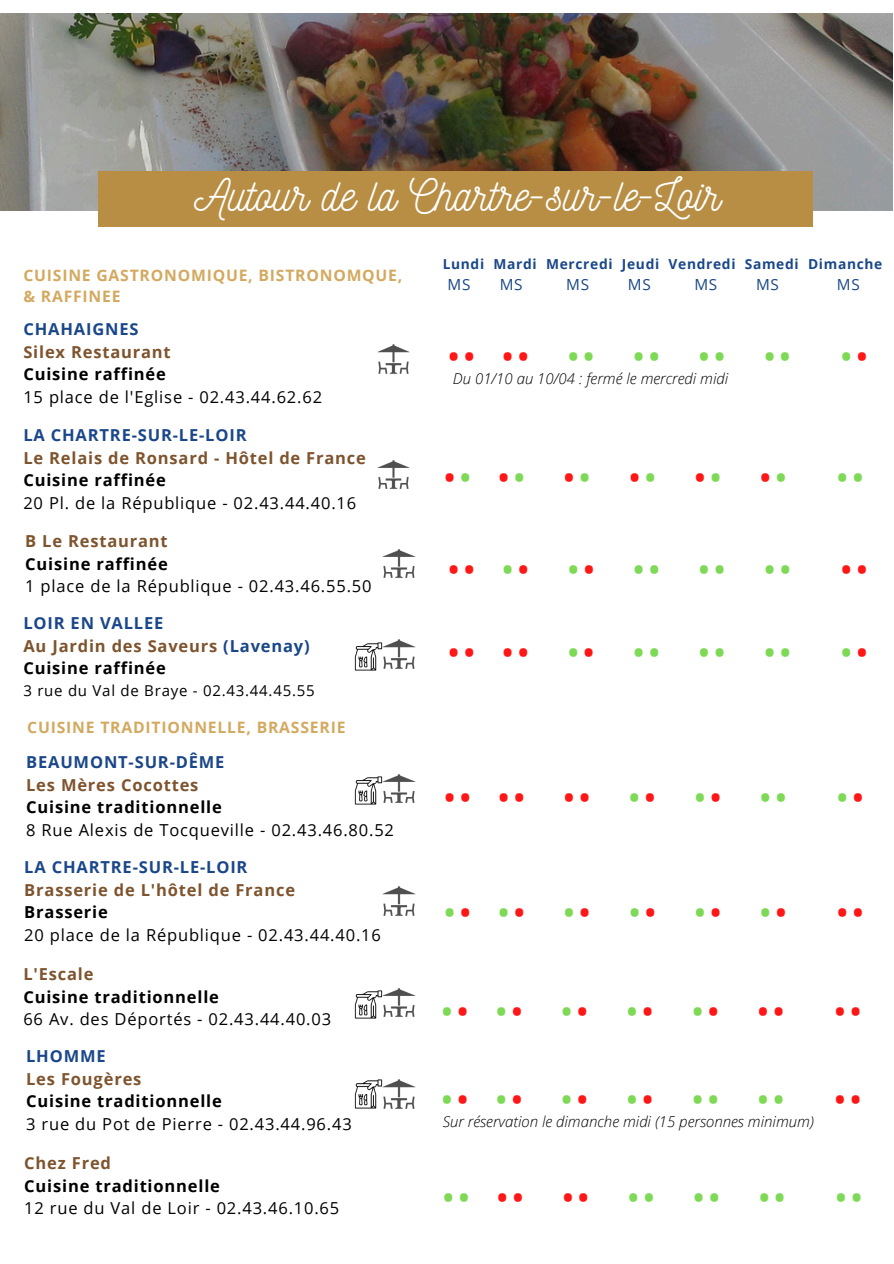
<style>
.page{position:relative;width:894px;height:1264px;background:#fff}
.page>*{position:absolute;margin:0;border:0;box-sizing:border-box;transform-origin:0 0}
.t1{font:45px "Nickainley";color:#fff}
.t2{font:36.75px "Open Sans";color:#7ed957}
.t3{font:36.75px "Open Sans";color:#ff1616}
.t4{font:16.5px/22.5px "Open Sans";letter-spacing:.05em;color:#000}
.t5{font:700 16.5px/22.5px "Open Sans";letter-spacing:.05em;color:#1a4789}
.t6{font:700 15.75px/21.3px "Open Sans";letter-spacing:.05em;color:#d3a960}
.t7{font:15.3px "Open Sans";letter-spacing:.05em;color:#1a4789}
.t8{font:italic 300 15px "Open Sans";color:#000}
.t9{font:15px "Open Sans";letter-spacing:.05em;color:#000}
.t10{font:700 13.8px "Open Sans";letter-spacing:.05em;color:#1a4789}
.s1{font-weight:700;color:#1a4789}
.s2{font-weight:700;color:#7e542e}
.s3{font-weight:700}
.s4{color:#7e542e}
.s5{color:#000}
.s6{color:#ff1616}
.s7{color:#7ed957}
</style>
<div class="page">
<img style="left:0;top:13px;width:892px;height:197px">
<div style="left:98px;top:172px;width:714px;height:55px;background:#b88e45"></div>
<img style="left:377px;top:460px;width:32px;height:29px">
<img style="left:383px;top:549px;width:32px;height:29px">
<img style="left:383px;top:639px;width:32px;height:30px">
<img style="left:354px;top:642px;width:29px;height:28px">
<img style="left:354px;top:776px;width:29px;height:28px">
<img style="left:383px;top:774px;width:32px;height:29px">
<img style="left:383px;top:886px;width:32px;height:30px">
<img style="left:354px;top:990px;width:29px;height:28px">
<img style="left:383px;top:988px;width:32px;height:29px">
<img style="left:354px;top:1079px;width:29px;height:29px">
<img style="left:383px;top:1079px;width:32px;height:30px">
<img style="left:377px;top:344px;width:32px;height:30px">
<p class="t1" style="left:194px;top:166px;width:527px">Autour de la Chartre-sur-le-Loir</p>
<h3 class="t6" style="left:23px;top:264px;width:380px">CUISINE GASTRONOMIQUE, BISTRONOMQUE, &amp; RAFFINEE</h3>
<p class="t4" style="left:23px;top:318px;width:300px"><span class="s1">CHAHAIGNES<br></span><span class="s2">Silex Restaurant<br></span><span class="s3">Cuisine raffinée<br></span>15 place de l'Eglise - 02.43.44.62.62</p>
<h2 class="t4" style="left:23px;top:423px;width:344px"><span class="s1">LA CHARTRE-SUR-LE-LOIR<br></span><span class="s2">Le Relais de Ronsard - Hôtel de France<br></span><span class="s3">Cuisine raffinée<br></span>20 Pl. de la République - 02.43.44.40.16</h2>
<p class="t4" style="left:25px;top:529px;width:348px"><span class="s2">B Le Restaurant<br></span><span class="s3">Cuisine raffinée<br></span>1 place de la République - 02.43.46.55.50</p>
<h3 class="t5" style="left:23px;top:611px;width:288px">LOIR EN VALLEE<br><span class="s4">Au Jardin des Saveurs</span> (Lavenay)<br><span class="s5">Cuisine raffinée</span></h3>
<h3 class="t9" style="left:23px;top:679px;width:293px">3 rue du Val de Braye - 02.43.44.45.55</h3>
<p class="t6" style="left:27px;top:716px;width:319px">CUISINE TRADITIONNELLE, BRASSERIE</p>
<h3 class="t4" style="left:26px;top:750px;width:369px"><span class="s1">BEAUMONT-SUR-DÊME<br></span><span class="s2">Les Mères Cocottes<br></span><span class="s3">Cuisine traditionnelle<br></span>8 Rue Alexis de Tocqueville - 02.43.46.80.52</h3>
<p class="t4" style="left:24px;top:855px;width:358px"><span class="s1">LA CHARTRE-SUR-LE-LOIR<br></span><span class="s2">Brasserie de L'hôtel de France<br></span><span class="s3">Brasserie<br></span>20 place de la République - 02.43.44.40.16</p>
<p class="t4" style="left:23px;top:962px;width:309px"><span class="s2">L'Escale<br></span><span class="s3">Cuisine traditionnelle<br></span>66 Av. des Déportés - 02.43.44.40.03</p>
<p class="t4" style="left:26px;top:1044px;width:327px"><span class="s1">LHOMME<br></span><span class="s2">Les Fougères<br></span><span class="s3">Cuisine traditionnelle<br></span>3 rue du Pot de Pierre - 02.43.44.96.43</p>
<h3 class="t4" style="left:24px;top:1151px;width:316px"><span class="s2">Chez Fred<br></span><span class="s3">Cuisine traditionnelle<br></span>12 rue du Val de Loir - 02.43.46.10.65</h3>
<h1 class="t10" style="left:442px;top:254px;width:441px">Lundi Mardi Mercredi Jeudi Vendredi Samedi Dimanche</h1>
<p class="t7" style="left:447px;top:273px;width:24px">MS</p>
<p class="t7" style="left:499px;top:273px;width:24px">MS</p>
<p class="t7" style="left:566px;top:273px;width:24px">MS</p>
<p class="t7" style="left:627px;top:273px;width:24px">MS</p>
<p class="t7" style="left:694px;top:273px;width:24px">MS</p>
<p class="t7" style="left:755px;top:273px;width:24px">MS</p>
<p class="t7" style="left:836px;top:273px;width:24px">MS</p>
<h3 class="t2" style="left:446px;top:331px;width:346px"><span class="s6">•• ••</span> •• •• •• ••</h3>
<h3 class="t2" style="left:839px;top:331px;width:31px">•<span class="s6">•</span></h3>
<p class="t8" style="left:453px;top:367px;width:277px">Du 01/10 au 10/04 : fermé le mercredi midi</p>
<p class="t3" style="left:442px;top:451px;width:347px">•<span class="s7">•</span> •<span class="s7">•</span> •<span class="s7">•</span> •<span class="s7">•</span> •<span class="s7">•</span> •<span class="s7">•</span></p>
<p class="t2" style="left:835px;top:451px;width:31px">••</p>
<p class="t2" style="left:446px;top:543px;width:347px"><span class="s6">••</span> •<span class="s6">•</span> •<span class="s6">•</span> •• •• ••</p>
<p class="t3" style="left:839px;top:543px;width:31px">••</p>
<h3 class="t2" style="left:446px;top:626px;width:346px"><span class="s6">•• ••</span> •<span class="s6">•</span> •• •• ••</h3>
<h3 class="t2" style="left:839px;top:626px;width:31px">•<span class="s6">•</span></h3>
<h3 class="t3" style="left:442px;top:771px;width:347px">•• •• •• <span class="s7">•</span>• <span class="s7">•</span>• <span class="s7">••</span></h3>
<h3 class="t2" style="left:835px;top:771px;width:31px">•<span class="s6">•</span></h3>
<p class="t2" style="left:442px;top:887px;width:347px">•<span class="s6">•</span> •<span class="s6">•</span> •<span class="s6">•</span> •<span class="s6">•</span> •<span class="s6">•</span> •<span class="s6">•</span></p>
<p class="t3" style="left:835px;top:887px;width:31px">••</p>
<h2 class="t3" style="left:440px;top:985px;width:347px"><span class="s7">•</span>• <span class="s7">•</span>• <span class="s7">•</span>• <span class="s7">•</span>• <span class="s7">•</span>• ••</h2>
<h2 class="t3" style="left:832px;top:985px;width:31px">••</h2>
<p class="t2" style="left:440px;top:1074px;width:347px">•<span class="s6">•</span> •<span class="s6">•</span> •<span class="s6">•</span> •<span class="s6">•</span> •• ••</p>
<p class="t3" style="left:832px;top:1074px;width:31px">••</p>
<p class="t8" style="left:442px;top:1110px;width:372px">Sur réservation le dimanche midi (15 personnes minimum)</p>
<p class="t2" style="left:441px;top:1171px;width:346px">•• <span class="s6">•• ••</span> •• •• ••</p>
<h2 class="t2" style="left:833px;top:1171px;width:31px">••</h2>
</div>
